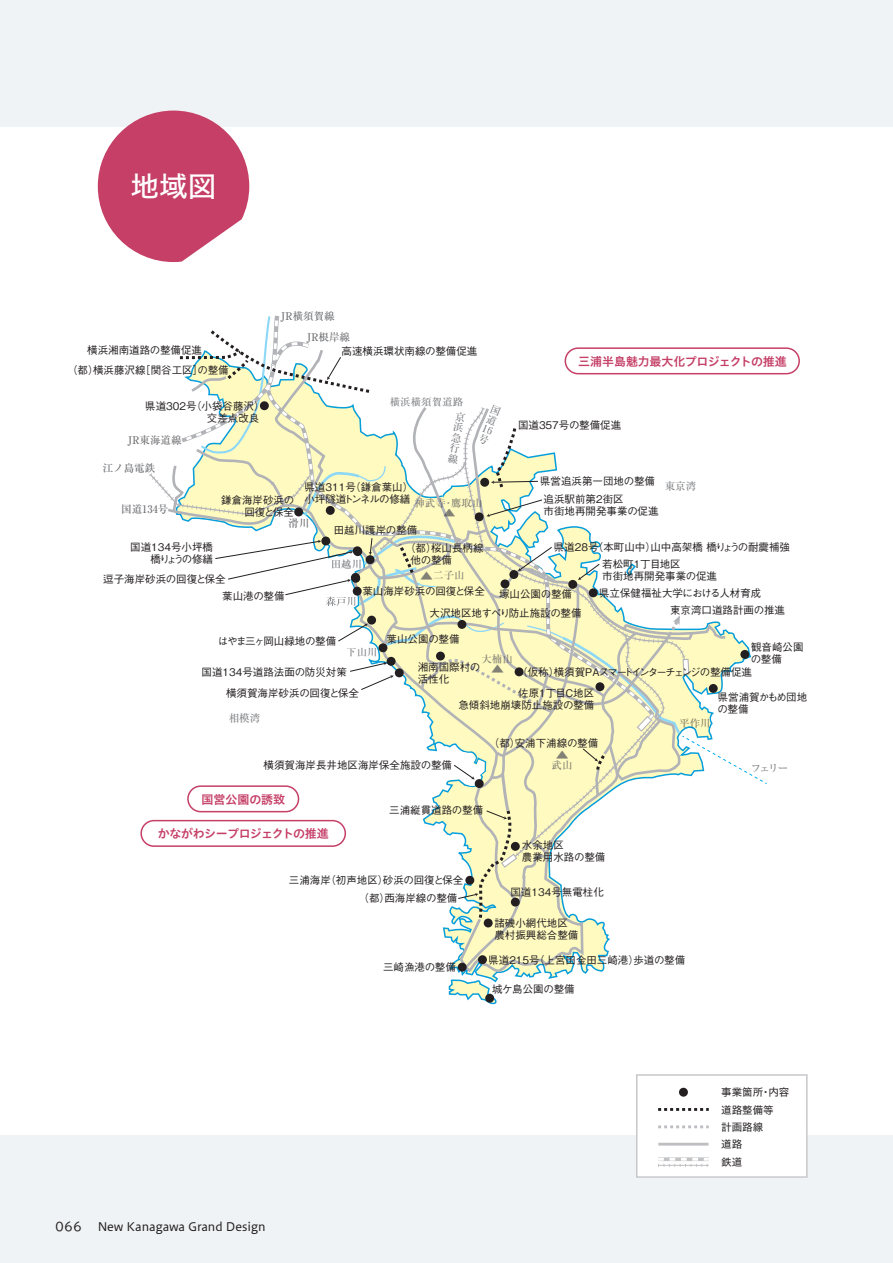
<style>
.page{position:relative;width:893px;height:1263px;background:#f0f3f5}
.page>*{position:absolute;margin:0;border:0;box-sizing:border-box;transform-origin:0 0}
.t1{font:28.65px "Hiragino UD Sans Std N W5";color:#fff}
.t2{font:12px "Hiragino UD Sans Std N W6";letter-spacing:-.025em;color:#c53f67}
.t3{font:12px "Hiragino UD Sans Std N W6";letter-spacing:-.045em;color:#c53f67}
.t4{font:12px "Hiragino UD Sans Std N W6";color:#c53f67}
.t5{font:11.7px "Hiragino UD Sans Std W4";color:#231f20}
.t6{font:11.7px "TBUD Go Std";color:#231f20}
.t7{font:500 10.5px/12px "Gothic BBB Pro";color:#231f20}
.t8{font:500 10.5px/10.5px "Ryumin Pro";color:#808285}
.t9{font:500 10.5px/21.3px "Ryumin Pro";color:#6c6d70}
.t10{font:500 10.5px "Gothic BBB Pro";letter-spacing:-.105em;color:#231f20}
.t11{font:500 10.5px "Gothic BBB Pro";letter-spacing:-.03em;color:#231f20}
.t12{font:10.5px/17.4px "Hiragino UD Sans Std N W4";color:#231f20}
.t13{font:500 10.5px "Ryumin Pro";color:#828175}
</style>
<div class="page">
<div style="left:0;top:128px;width:893px;height:1007px;background:#fff"></div>
<div style="left:565px;top:347px;width:235px;height:27px;border:2px solid #c53f67;border-radius:13px"></div>
<div style="left:637px;top:1075px;width:170px;height:102px;background:#fff"></div>
<div style="left:636px;top:1074px;width:172px;height:104px;border:2px solid #c7c8ca"></div>
<hr style="left:658px;top:1143px;width:50px;height:2px;background:#bebfc2">
<div style="left:679px;top:1088px;width:9px;height:9px;background:#231f20;border-radius:50%"></div>
<svg style="left:658px;top:1108px;width:51px;height:3px"></svg>
<svg style="left:658px;top:1125px;width:51px;height:3px"></svg>
<hr style="left:658px;top:1157px;width:51px;height:4px;background:#dddede">
<svg style="left:658px;top:1158px;width:51px;height:9px"></svg>
<svg style="left:98px;top:111px;width:151px;height:151px"></svg>
<svg style="left:145px;top:315px;width:623px;height:690px"></svg>
<h1 class="t1" style="left:130px;top:165px;width:88px">地域図</h1>
<p class="t7" style="left:87px;top:342px;width:116px">横浜湘南道路の整備促進</p>
<p class="t7" style="left:67px;top:363px;width:163px">（都）横浜藤沢線［関谷工区］の整備</p>
<p class="t9" style="left:307px;top:304px;width:45px;text-indent:-26px">JR横須賀線<br>JR根岸線</p>
<p class="t7" style="left:341px;top:343px;width:137px">高速横浜環状南線の整備促進</p>
<p class="t7" style="left:207px;top:399px;width:59px;text-indent:-62px">県道302号（小袋谷藤沢）交差点改良</p>
<p class="t9" style="left:128px;top:429px;width:55px">JR東海道線</p>
<p class="t9" style="left:103px;top:457px;width:54px">江ノ島電鉄</p>
<p class="t9" style="left:121px;top:498px;width:49px">国道134号</p>
<p class="t7" style="left:221px;top:492px;width:75px;text-align:right">鎌倉海岸砂浜の回復と保全</p>
<p class="t8" style="left:390px;top:396px;width:75px">横浜横須賀道路</p>
<p class="t8" style="left:456px;top:410px;width:7px;text-align:justify;rotate:10deg">京浜急行線</p>
<p class="t8" style="left:493px;top:403px;width:12px;rotate:22deg">国道<br>16号</p>
<p class="t7" style="left:304px;top:479px;width:110px">県道311号（鎌倉葉山）小坪隧道トンネルの修繕</p>
<p class="t13" style="left:414px;top:494px;width:70px">神武寺･鷹取山</p>
<p class="t9" style="left:289px;top:512px;width:23px">滑川</p>
<p class="t7" style="left:334px;top:523px;width:85px">田越川護岸の整備</p>
<p class="t2" style="left:578px;top:352px;width:210px">三浦半島魅力最大化プロジェクトの推進</p>
<p class="t7" style="left:518px;top:417px;width:105px">国道357号の整備促進</p>
<p class="t7" style="left:540px;top:474px;width:116px">県営追浜第一団地の整備</p>
<p class="t8" style="left:665px;top:480px;width:33px">東京湾</p>
<p class="t7" style="left:544px;top:492px;width:116px">追浜駅前第２街区<br>市街地再開発事業の促進</p>
<p class="t7" style="left:602px;top:537px;width:189px;line-height:17.1px;text-indent:-48px">県道28号（本町山中）山中高架橋 橋りょうの耐震補強若松町１丁目地区</p>
<p class="t7" style="left:602px;top:569px;width:116px">市街地再開発事業の促進</p>
<p class="t7" style="left:130px;top:540px;width:84px;text-align:right">国道134号小坪橋橋りょうの修繕</p>
<p class="t7" style="left:222px;top:569px;width:64px;line-height:16.8px;text-indent:-119px">逗子海岸砂浜の回復と保全<br>葉山港の整備</p>
<p class="t7" style="left:411px;top:541px;width:74px;text-indent:-6px">（都）桜山長柄線他の整備</p>
<p class="t8" style="left:331px;top:558px;width:33px">田越川</p>
<p class="t13" style="left:433px;top:567px;width:33px">二子山</p>
<p class="t7" style="left:429px;top:578px;width:154px;line-height:22.5px;text-indent:-67px">葉山海岸砂浜の回復と保全<br>大沢地区地すべり防止施設の整備</p>
<p class="t7" style="left:599px;top:586px;width:164px">県立保健福祉大学における人材育成</p>
<p class="t7" style="left:499px;top:587px;width:74px">塚山公園の整備</p>
<p class="t7" style="left:670px;top:603px;width:116px">東京湾口道路計画の推進</p>
<p class="t7" style="left:751px;top:639px;width:54px">観音崎公園</p>
<p class="t7" style="left:751px;top:651px;width:33px">の整備</p>
<p class="t10" style="left:517px;top:663px;width:236px">（仮称）横須賀PAスマートインターチェンジの整備促進</p>
<p class="t7" style="left:387px;top:632px;width:74px">葉山公園の整備</p>
<p class="t11" style="left:218px;top:633px;width:120px">はやま三ヶ岡山緑地の整備</p>
<p class="t8" style="left:346px;top:646px;width:33px">下山川</p>
<p class="t13" style="left:481px;top:650px;width:33px">大楠山</p>
<p class="t7" style="left:418px;top:660px;width:64px">湘南国際村の活性化</p>
<p class="t7" style="left:202px;top:664px;width:147px">国道134号道路法面の防災対策</p>
<p class="t7" style="left:226px;top:686px;width:134px">横須賀海岸砂浜の回復と保全</p>
<p class="t8" style="left:229px;top:712px;width:33px">相模湾</p>
<p class="t7" style="left:458px;top:686px;width:137px;text-align:right">佐原１丁目C地区<br>急傾斜地崩壊防止施設の整備</p>
<p class="t7" style="left:717px;top:690px;width:91px">県営浦賀かもめ団地の整備</p>
<p class="t7" style="left:489px;top:736px;width:111px">（都）安浦下浦線の整備</p>
<p class="t8" style="left:679px;top:717px;width:33px">平作川</p>
<p class="t7" style="left:264px;top:757px;width:190px">横須賀海岸長井地区海岸保全施設の整備</p>
<p class="t4" style="left:202px;top:790px;width:85px">国営公園の誘致</p>
<p class="t3" style="left:158px;top:824px;width:173px">かながわシープロジェクトの推進</p>
<p class="t7" style="left:389px;top:803px;width:95px">三浦縦貫道路の整備</p>
<p class="t7" style="left:289px;top:872px;width:176px">三浦海岸（初声地区）砂浜の回復と保全</p>
<p class="t7" style="left:358px;top:891px;width:100px">（都）西海岸線の整備</p>
<p class="t13" style="left:552px;top:757px;width:22px">武山</p>
<p class="t7" style="left:522px;top:838px;width:85px">水余地区<br>農業用水路の整備</p>
<p class="t7" style="left:510px;top:884px;width:95px">国道134号無電柱化</p>
<p class="t7" style="left:494px;top:916px;width:85px">諸磯小網代地区農村振興総合整備</p>
<p class="t7" style="left:383px;top:960px;width:74px">三崎漁港の整備</p>
<p class="t7" style="left:488px;top:952px;width:198px">県道215号（上宮田金田三崎港）歩道の整備</p>
<p class="t11" style="left:492px;top:980px;width:84px">城ケ島公園の整備</p>
<p class="t8" style="left:751px;top:762px;width:39px">フェリー</p>
<p class="t6" style="left:55px;top:1217px;width:28px">066</p>
<p class="t5" style="left:98px;top:1217px;width:170px">New Kanagawa Grand Design</p>
<p class="t12" style="left:721px;top:1083px;width:70px">事業箇所・内容道路整備等<br>計画路線<br>道路<br>鉄道</p>
</div>
